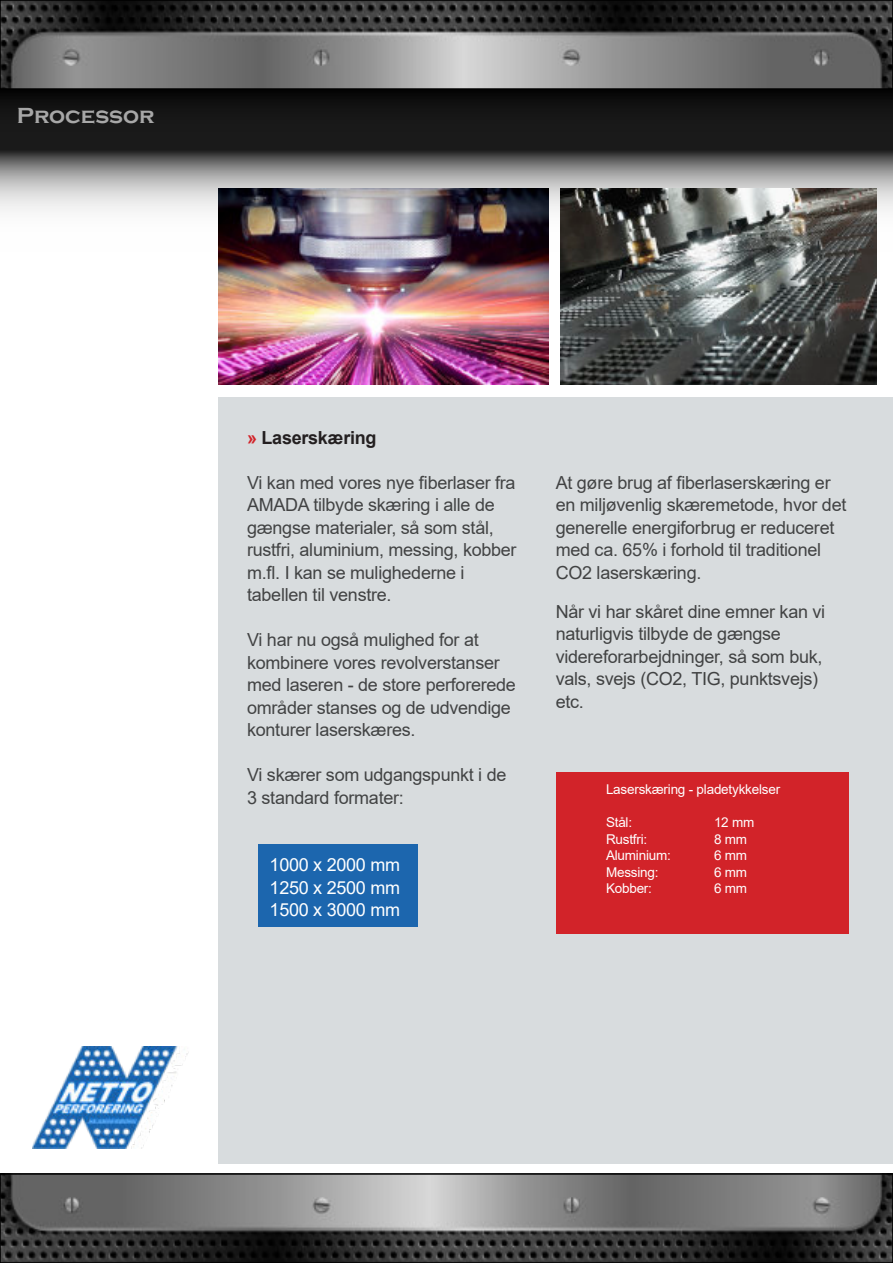
<style>
.page{position:relative;width:893px;height:1263px;background:#fff}
.page>*{position:absolute;margin:0;border:0;box-sizing:border-box;transform-origin:0 0}
.t1{font:700 22.5px "Copperplate Gothic";color:rgb(255 255 255/.62)}
.t2{font:18px/22.5px "Arial";letter-spacing:-.015em;color:rgb(0 0 0/.7)}
.t3{font:18px/22.5px "Arial";letter-spacing:-.015em;color:#fff;text-align:justify}
.t4{font:700 18px "Arial";letter-spacing:-.015em;color:#231f20}
.t5{font:13.5px "Arial";letter-spacing:-.015em;color:#fff}
.s1{color:#d22329}
</style>
<div class="page">
<div style="left:218px;top:397px;width:675px;height:767px;background:#d8dcde"></div>
<img style="left:3px;top:1176px;width:887px;height:84px">
<div style="left:0;top:1173px;width:893px;height:90px;border:2px solid #000"></div>
<img style="left:0;top:3px;width:893px;height:248px">
<div style="left:0;top:0;width:893px;height:90px;border:2px solid #000"></div>
<img style="left:218px;top:188px;width:330px;height:196px">
<div style="left:259px;top:844px;width:159px;height:83px;background:#1c66ae"></div>
<div style="left:556px;top:772px;width:292px;height:161px;background:#d22329"></div>
<img style="left:32px;top:1046px;width:157px;height:102px">
<img style="left:561px;top:188px;width:316px;height:197px">
<p class="t1" style="left:17px;top:102px;width:139px">Processor</p>
<p class="t4" style="left:247px;top:430px;width:131px"><span class="s1">»</span> Laserskæring</p>
<p class="t2" style="left:247px;top:473px;width:271px">Vi kan med vores nye fiberlaser fra<br>AMADA tilbyde skæring i alle de gængse materialer, så som stål, rustfri, aluminium, messing, kobber m.fl. I kan se mulighederne i tabellen til venstre.</p>
<p class="t2" style="left:247px;top:630px;width:270px">Vi har nu også mulighed for at kombinere vores revolverstanser med laseren - de store perforerede områder stanses og de udvendige konturer laserskæres.</p>
<p class="t2" style="left:247px;top:765px;width:261px">Vi skærer som udgangspunkt i de<br>3 standard formater:</p>
<p class="t3" style="left:270px;top:855px;width:132px">1000 x 2000 mm 1250 x 2500 mm 1500 x 3000 mm</p>
<p class="t2" style="left:556px;top:473px;width:292px">At gøre brug af fiberlaserskæring er en miljøvenlig skæremetode, hvor det generelle energiforbrug er reduceret med ca. 65% i forhold til traditionel CO2 laserskæring.</p>
<p class="t2" style="left:556px;top:602px;width:271px">Når vi har skåret dine emner kan vi naturligvis tilbyde de gængse videreforarbejdninger, så som buk, vals, svejs (CO2, TIG, punktsvejs) etc.</p>
<p class="t5" style="left:606px;top:785px;width:176px">Laserskæring - pladetykkelser</p>
<p class="t5" style="left:606px;top:818px;width:28px">Stål:</p>
<p class="t5" style="left:714px;top:818px;width:42px">12 mm</p>
<p class="t5" style="left:606px;top:834px;width:43px">Rustfri:</p>
<p class="t5" style="left:714px;top:834px;width:35px">8 mm</p>
<p class="t5" style="left:606px;top:851px;width:66px">Aluminium:</p>
<p class="t5" style="left:714px;top:851px;width:35px">6 mm</p>
<p class="t5" style="left:606px;top:867px;width:54px">Messing:</p>
<p class="t5" style="left:714px;top:867px;width:35px">6 mm</p>
<p class="t5" style="left:606px;top:884px;width:48px">Kobber:</p>
<p class="t5" style="left:714px;top:884px;width:35px">6 mm</p>
</div>
